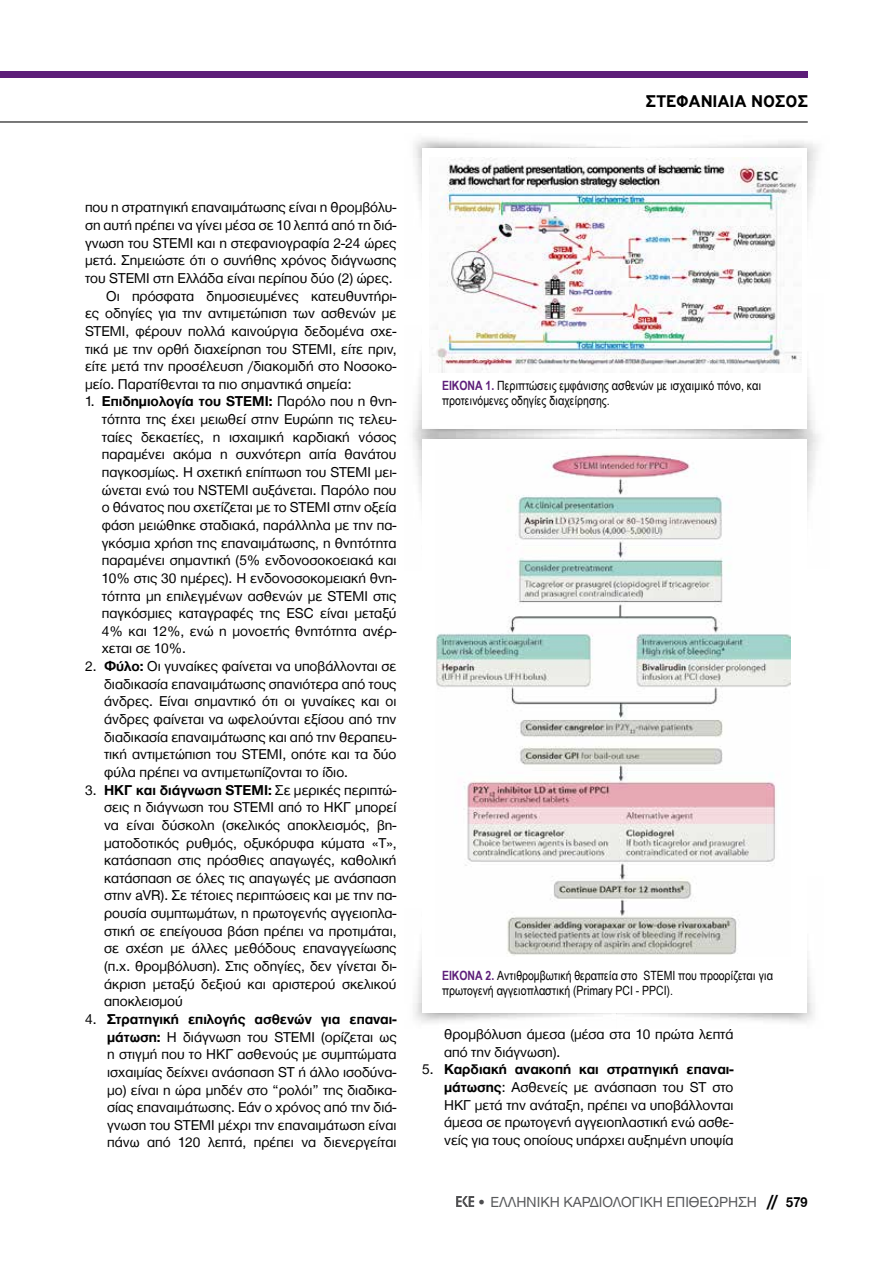
<style>
.page{position:relative;width:893px;height:1263px;background:#fff}
.page>*{position:absolute;margin:0;border:0;box-sizing:border-box;transform-origin:0 0}
.t1{font:700 18px "PF Highway Gothic";color:#000}
.t2{font:15px "Helvetica Neue Greek";color:#58595b}
.t3{font:14.7px/17.7px "Helvetica Neue Greek";color:#000;text-align:justify}
.t4{font:12.75px/15.3px "Arial Narrow";color:#000}
.s1{font-weight:700}
.s2{font-weight:700;color:#5d1e79}
.s3{color:#4d4d4f}
.s4{font-family:"Futura TGR";font-weight:700;font-size:16.5px;color:#000}
.s5{font-weight:700;color:#000}
</style>
<div class="page">
<svg style="left:456px;top:1196px;width:18px;height:11px"></svg>
<div style="left:0;top:72px;width:808px;height:6px;background:#5d1e79"></div>
<hr style="left:0;top:121px;width:808px;height:1px;background:#000">
<div style="left:423px;top:148px;width:384px;height:281px;background:#fff"></div>
<img style="left:436px;top:157px;width:365px;height:215px">
<div style="left:423px;top:440px;width:384px;height:573px;background:#fff"></div>
<img style="left:436px;top:452px;width:355px;height:504px">
<p class="t1" style="left:646px;top:91px;width:164px">ΣΤΕΦΑΝΙΑΊΑ ΝΌΣΟΣ</p>
<p class="t3" style="left:85px;top:199px;width:313px">που η στρατηγική επαναιμάτωσης είναι η θρομβόλυ-</p>
<p class="t3" style="left:85px;top:216px;width:313px">ση αυτή πρέπει να γίνει μέσα σε 10 λεπτά από τη διά-</p>
<p class="t3" style="left:85px;top:234px;width:313px">γνωση του STEMΙ και η στεφανιογραφία 2-24 ώρες</p>
<p class="t3" style="left:85px;top:252px;width:313px">μετά. Σημειώστε ότι ο συνήθης χρόνος διάγνωσης</p>
<p class="t3" style="left:85px;top:269px;width:309px">του STEMI στη Ελλάδα είναι περίπου δύο (2) ώρες.</p>
<p class="t3" style="left:106px;top:287px;width:292px">Οι πρόσφατα δημοσιευμένες κατευθυντήρι-</p>
<p class="t3" style="left:85px;top:305px;width:313px">ες οδηγίες για την αντιμετώπιση των ασθενών με</p>
<p class="t3" style="left:85px;top:322px;width:313px">STEMI, φέρουν πολλά καινούργια δεδομένα σχε-</p>
<p class="t3" style="left:85px;top:340px;width:313px">τικά με την ορθή διαχείρηση του STEMI, είτε πριν,</p>
<p class="t3" style="left:85px;top:357px;width:313px">είτε μετά την προσέλευση /διακομιδή στο Νοσοκο-</p>
<p class="t3" style="left:85px;top:375px;width:268px">μείο. Παρατίθενται τα πιο σημαντικά σημεία:</p>
<p class="t3" style="left:102px;top:393px;width:296px;text-indent:-17px">1. <span class="s1">Επιδημιολογία του STEMI:</span> Παρόλο που η θνη&shy;τότητα της έχει μειωθεί στην Ευρώπη τις τελευ&shy;ταίες δεκαετίες, η ισχαιμική καρδιακή νόσος παραμένει ακόμα η συχνότερη αιτία θανάτου παγκοσμίως. Η σχετική επίπτωση του STEMI μει&shy;ώνεται ενώ του NSTEMI αυξάνεται. Παρόλο που ο θάνατος που σχετίζεται με το STEMI στην οξεία φάση μειώθηκε σταδιακά, παράλληλα με την πα&shy;γκόσμια χρήση της επαναιμάτωσης, η θνητότητα παραμένει σημαντική (5% ενδονοσοκοειακά και 10% στις 30 ημέρες). Η ενδονοσοκομειακή θνη&shy;τότητα μη επιλεγμένων ασθενών με STEMI στις παγκόσμιες καταγραφές της ESC είναι μεταξύ 4% και 12%, ενώ η μονοετής θνητότητα ανέρ&shy;χεται σε 10%.</p>
<p class="t3" style="left:104px;top:657px;width:294px;text-indent:-19px">2. <span class="s1">Φύλο:</span> Οι γυναίκες φαίνεται να υποβάλλονται σε διαδικασία επαναιμάτωσης σπανιότερα από τους άνδρες. Είναι σημαντικό ότι οι γυναίκες και οι άνδρες φαίνεται να ωφελούνται εξίσου από την διαδικασία επαναιμάτωσης και από την θεραπευ&shy;τική αντιμετώπιση του STEMI, οπότε και τα δύο φύλα πρέπει να αντιμετωπίζονται το ίδιο.</p>
<p class="t3" style="left:104px;top:781px;width:294px;text-indent:-19px">3. <span class="s1">ΗΚΓ και διάγνωση STEMI:</span> Σε μερικές περιπτώ&shy;σεις η διάγνωση του STEMI από το ΗΚΓ μπορεί να είναι δύσκολη (σκελικός αποκλεισμός, βη&shy;ματοδοτικός ρυθμός, οξυκόρυφα κύματα «Τ», κατάσπαση στις πρόσθιες απαγωγές, καθολική κατάσπαση σε όλες τις απαγωγές με ανάσπαση στην aVR). Σε τέτοιες περιπτώσεις και με την πα&shy;ρουσία συμπτωμάτων, η πρωτογενής αγγειοπλα&shy;στική σε επείγουσα βάση πρέπει να προτιμάται, σε σχέση με άλλες μεθόδους επαναγγείωσης (π.χ. θρομβόλυση). Στις οδηγίες, δεν γίνεται δι&shy;άκριση μεταξύ δεξιού και αριστερού σκελικού αποκλεισμού</p>
<p class="t3" style="left:107px;top:1010px;width:291px;text-indent:-22px">4. <span class="s1">Στρατηγική επιλογής ασθενών για επαναι&shy;μάτωση:</span> Η διάγνωση του STEMI (ορίζεται ως η στιγμή που το ΗΚΓ ασθενούς με συμπτώματα ισχαιμίας δείχνει ανάσπαση ST ή άλλο ισοδύνα&shy;μο) είναι η ώρα μηδέν στο “ρολόι” της διαδικα&shy;σίας επαναιμάτωσης. Εάν ο χρόνος από την διά&shy;γνωση του STEMI μέχρι την επαναιμάτωση είναι πάνω από 120 λεπτά, πρέπει να διενεργείται</p>
<p class="t4" style="left:442px;top:377px;width:321px"><span class="s2">ΕΙΚΌΝΑ 1.</span> Περιπτώσεις εμφάνισης ασθενών με ισχαιμικό πόνο, και προτεινόμενες οδηγίες διαχείρησης.</p>
<p class="t4" style="left:442px;top:967px;width:333px"><span class="s2">ΕΙΚΌΝΑ 2.</span> Αντιθρομβωτική θεραπεία στο STEMI που προορίζεται για πρωτογενή αγγειοπλαστική (Primary PCI - PPCI).</p>
<p class="t3" style="left:444px;top:1025px;width:291px">θρομβόλυση άμεσα (μέσα στα 10 πρώτα λεπτά από την διάγνωση).</p>
<p class="t3" style="left:444px;top:1061px;width:291px;text-indent:-22px">5. <span class="s1">Καρδιακή ανακοπή και στρατηγική επαναι&shy;μάτωσης</span>: Ασθενείς με ανάσπαση του ST στο ΗΚΓ μετά την ανάταξη, πρέπει να υποβάλλονται άμεσα σε πρωτογενή αγγειοπλαστική ενώ ασθε&shy;νείς για τους οποίους υπάρχει αυξημένη υποψία</p>
<p class="t2" style="left:477px;top:1194px;width:332px"><span class="s3">•</span> EΛΛΗΝΙΚΗ ΚΑΡΔΙΟΛΟΓΙΚΗ ΕΠΙΘΕΩΡΗΣΗ <span class="s4">//</span> <span class="s5">579</span></p>
</div>
